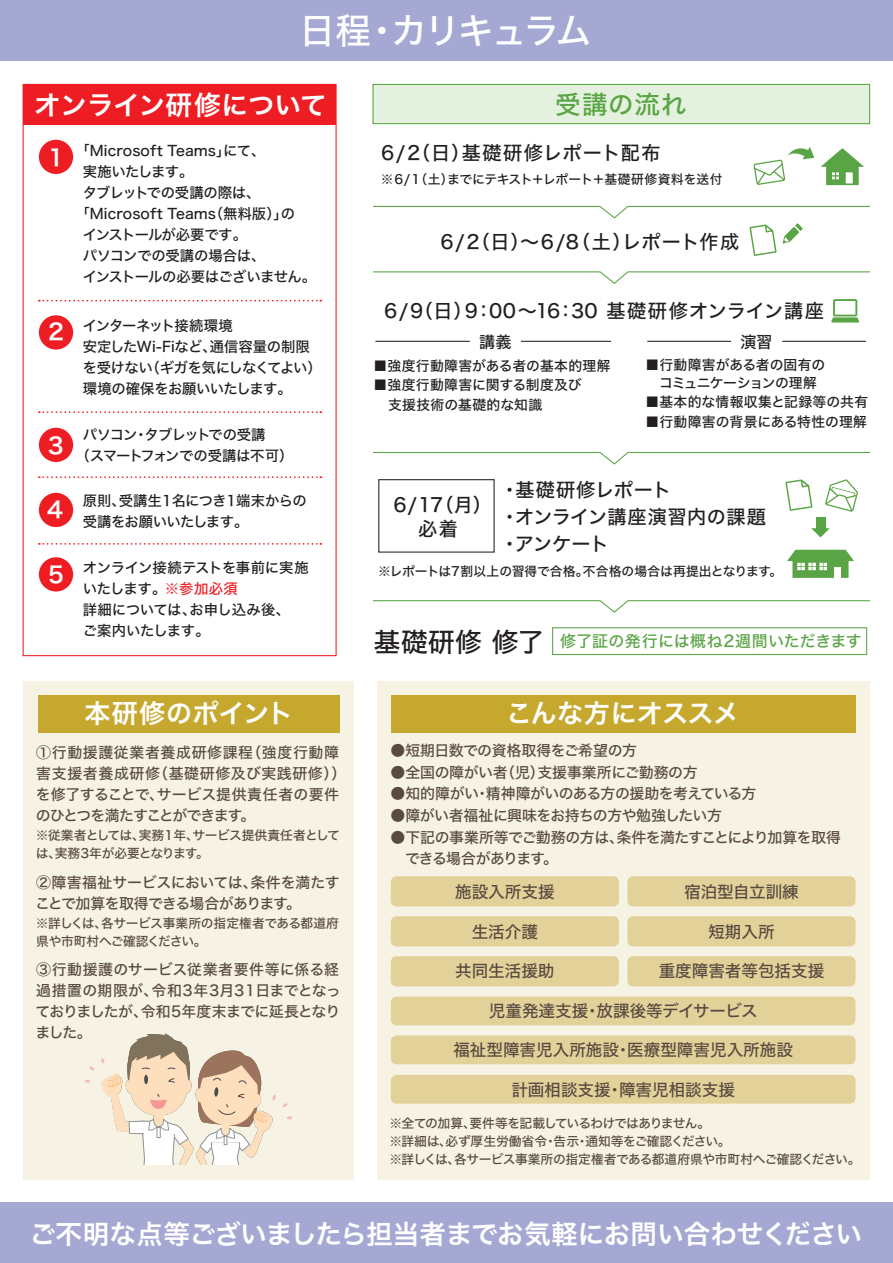
<style>
.page{position:relative;width:893px;height:1263px;background:#fff}
.page>*{position:absolute;margin:0;border:0;box-sizing:border-box;transform-origin:0 0}
.t1{font:35.7px "Hiragino Sans W5";letter-spacing:-.07em;color:#fff}
.t2{font:26.55px "Hiragino Sans W6";letter-spacing:-.005em;color:#fff}
.t3{font:26.55px "Hiragino Sans W5";letter-spacing:.02em;color:#231f20}
.t4{font:26.1px "Hiragino Sans W6";letter-spacing:.005em;color:#fff}
.t5{font:25.5px "Hiragino Sans W5";letter-spacing:.035em;color:#59a445}
.t6{font:22.35px "Hiragino Sans W6";color:#fff}
.t7{font:19.2px/27px "Hiragino Sans W5";letter-spacing:.02em;color:#231f20}
.t8{font:19.2px "Hiragino Sans W5";letter-spacing:.065em;color:#231f20}
.t9{font:16.5px "Hiragino Sans W5";color:#594a41}
.t10{font:16.05px "Hiragino Sans W5";color:#231f20}
.t11{font:15.9px "Hiragino Sans W5";letter-spacing:.02em;color:#59a445}
.t12{font:14.85px/21px "Hiragino Sans W5";letter-spacing:-.025em;color:#594a41}
.t13{font:14.85px/21px "Hiragino Sans W5";letter-spacing:.045em;color:#594a41}
.t14{font:14.85px/21px "Hiragino Sans W5";letter-spacing:.01em;color:#594a41}
.t15{font:14.4px/21px "Hiragino Sans W5";letter-spacing:-.025em;color:#231f20}
.t16{font:14.4px/21px "Hiragino Sans W5";letter-spacing:-.045em;color:#231f20}
.t17{font:14.4px "Hiragino Sans W5";letter-spacing:.005em;color:#231f20}
.t18{font:14.4px/21px "Hiragino Sans W5";letter-spacing:-.06em;color:#231f20}
.t19{font:14.4px "Hiragino Sans W5";letter-spacing:-.055em;color:#231f20}
.t20{font:13.8px/19.5px "Hiragino Sans W5";letter-spacing:.025em;color:#231f20}
.t21{font:13.8px/18px "Hiragino Sans W5";letter-spacing:-.015em;color:#231f20}
.t22{font:13.8px "Hiragino Sans W5";letter-spacing:.005em;color:#231f20}
.t23{font:12.75px/18px "Hiragino Sans W5";letter-spacing:-.03em;color:#594a41}
.t24{font:12.75px "Hiragino Sans W5";color:#231f20}
.s1{color:#ee1d23}
</style>
<div class="page">
<div style="left:0;top:0;width:893px;height:60px;background:#a4a8d3"></div>
<div style="left:0;top:1202px;width:893px;height:61px;background:#a4a8d3"></div>
<div style="left:23px;top:681px;width:331px;height:498px;background:#f6f3e5"></div>
<div style="left:377px;top:681px;width:492px;height:498px;background:#f6f3e5"></div>
<div style="left:38px;top:695px;width:302px;height:37px;background:#c6a82e"></div>
<div style="left:391px;top:695px;width:465px;height:37px;background:#c6a82e"></div>
<div style="left:627px;top:876px;width:228px;height:30px;background:#e2d299;border-radius:6px"></div>
<div style="left:391px;top:876px;width:228px;height:30px;background:#e2d299;border-radius:6px"></div>
<div style="left:627px;top:916px;width:228px;height:30px;background:#e2d299;border-radius:6px"></div>
<div style="left:391px;top:916px;width:228px;height:30px;background:#e2d299;border-radius:6px"></div>
<div style="left:627px;top:956px;width:228px;height:30px;background:#e2d299;border-radius:6px"></div>
<div style="left:391px;top:956px;width:228px;height:30px;background:#e2d299;border-radius:6px"></div>
<div style="left:391px;top:1035px;width:464px;height:29px;background:#e2d299;border-radius:6px"></div>
<div style="left:391px;top:1075px;width:464px;height:29px;background:#e2d299;border-radius:6px"></div>
<div style="left:391px;top:996px;width:464px;height:29px;background:#e2d299;border-radius:6px"></div>
<svg style="left:86px;top:1033px;width:205px;height:131px"></svg>
<div style="left:372px;top:84px;width:498px;height:40px;background:#e4f1de;border:1px solid #59a445"></div>
<hr style="left:375px;top:341px;width:95px;height:1px;background:#231f20">
<hr style="left:521px;top:341px;width:90px;height:1px;background:#231f20">
<hr style="left:647px;top:341px;width:84px;height:1px;background:#231f20">
<hr style="left:782px;top:341px;width:84px;height:1px;background:#231f20">
<svg style="left:831px;top:299px;width:28px;height:24px"></svg>
<svg style="left:373px;top:271px;width:498px;height:13px"></svg>
<svg style="left:373px;top:452px;width:498px;height:13px"></svg>
<svg style="left:373px;top:600px;width:498px;height:13px"></svg>
<div style="left:552px;top:627px;width:315px;height:28px;border:1px solid #59a445"></div>
<svg style="left:785px;top:479px;width:27px;height:32px"></svg>
<svg style="left:373px;top:205px;width:498px;height:51px"></svg>
<svg style="left:825px;top:479px;width:33px;height:33px"></svg>
<div style="left:378px;top:479px;width:117px;height:74px;border:1px solid #231f20"></div>
<div style="left:815px;top:517px;width:10px;height:13px;background:#59a445"></div>
<svg style="left:811px;top:528px;width:19px;height:9px"></svg>
<svg style="left:753px;top:147px;width:61px;height:38px"></svg>
<svg style="left:821px;top:148px;width:43px;height:37px"></svg>
<svg style="left:787px;top:550px;width:67px;height:28px"></svg>
<div style="left:835px;top:568px;width:6px;height:10px;background:#fff"></div>
<div style="left:23px;top:84px;width:313px;height:41px;background:#ee1d23"></div>
<svg style="left:39px;top:300px;width:282px;height:1px"></svg>
<svg style="left:39px;top:411px;width:282px;height:2px"></svg>
<svg style="left:39px;top:476px;width:282px;height:2px"></svg>
<svg style="left:39px;top:543px;width:282px;height:2px"></svg>
<div style="left:39px;top:140px;width:34px;height:34px;background:#ee1d23;border-radius:50%"></div>
<div style="left:39px;top:315px;width:34px;height:35px;background:#ee1d23;border-radius:50%"></div>
<div style="left:39px;top:428px;width:34px;height:34px;background:#ee1d23;border-radius:50%"></div>
<div style="left:39px;top:493px;width:34px;height:34px;background:#ee1d23;border-radius:50%"></div>
<div style="left:39px;top:557px;width:34px;height:34px;background:#ee1d23;border-radius:50%"></div>
<h1 class="t1" style="left:299px;top:-2px;width:294px">日程・カリキュラム</h1>
<h2 class="t2" style="left:34px;top:80px;width:294px">オンライン研修について</h2>
<p class="t17" style="left:76px;top:137px;width:191px">「Microsoft Teams」にて、</p>
<p class="t16" style="left:83px;top:160px;width:112px">実施いたします。</p>
<p class="t15" style="left:83px;top:181px;width:179px">タブレットでの受講の際は、</p>
<p class="t17" style="left:76px;top:200px;width:221px">「Microsoft Teams（無料版）」の</p>
<p class="t19" style="left:83px;top:221px;width:166px">インストールが必要です。</p>
<p class="t15" style="left:83px;top:244px;width:184px">パソコンでの受講の場合は、</p>
<p class="t16" style="left:83px;top:265px;width:235px">インストールの必要はございません。</p>
<p class="t15" style="left:83px;top:314px;width:241px">インターネット接続環境<br>安定したWi-Fiなど、通信容量の制限を受けない（ギガを気にしなくてよい）環境の確保をお願いいたします。</p>
<p class="t18" style="left:76px;top:424px;width:219px;text-indent:7px">パソコン・タブレットでの受講<br>（スマートフォンでの受講は不可）</p>
<p class="t16" style="left:83px;top:489px;width:225px">原則、受講生１名につき１端末からの受講をお願いいたします。</p>
<p class="t15" style="left:83px;top:556px;width:227px">オンライン接続テストを事前に実施いたします。<span class="s1">※参加必須<br></span>詳細については、お申し込み後、<br>ご案内いたします。</p>
<h3 class="t6" style="left:48px;top:137px;width:17px">1</h3>
<h3 class="t6" style="left:48px;top:312px;width:17px">2</h3>
<h3 class="t6" style="left:48px;top:425px;width:17px">3</h3>
<h3 class="t6" style="left:47px;top:490px;width:17px">4</h3>
<h3 class="t6" style="left:48px;top:554px;width:17px">5</h3>
<h3 class="t5" style="left:555px;top:81px;width:133px">受講の流れ</h3>
<h3 class="t8" style="left:381px;top:136px;width:281px">6/2（日）基礎研修レポート配布</h3>
<p class="t24" style="left:381px;top:168px;width:343px">※6/1（土）までにテキスト＋レポート＋基礎研修資料を送付</p>
<h3 class="t7" style="left:440px;top:227px;width:300px">6/2（日）～6/8（土）レポート作成</h3>
<h3 class="t7" style="left:384px;top:296px;width:441px">6/9（日）9：00～16：30 基礎研修オンライン講座</h3>
<p class="t10" style="left:479px;top:327px;width:34px">講義</p>
<p class="t10" style="left:741px;top:327px;width:33px">演習</p>
<p class="t20" style="left:374px;top:355px;width:238px">■強度行動障害がある者の基本的理解</p>
<p class="t20" style="left:374px;top:374px;width:210px">■強度行動障害に関する制度及び　支援技術の基礎的な知識</p>
<p class="t21" style="left:646px;top:355px;width:181px">■行動障害がある者の固有の　コミュニケーションの理解</p>
<p class="t20" style="left:646px;top:391px;width:224px">■基本的な情報収集と記録等の共有</p>
<p class="t22" style="left:646px;top:409px;width:223px">■行動障害の背景にある特性の理解</p>
<h3 class="t7" style="left:393px;top:492px;width:100px;line-height:24px;text-align:center">6/17（月）必着</h3>
<h3 class="t7" style="left:500px;top:475px;width:267px">・基礎研修レポート<br>・オンライン講座演習内の課題・アンケート</h3>
<p class="t24" style="left:378px;top:560px;width:406px">※レポートは7割以上の習得で合格。不合格の場合は再提出となります。</p>
<h2 class="t3" style="left:374px;top:618px;width:172px">基礎研修 修了</h2>
<p class="t11" style="left:560px;top:627px;width:303px">修了証の発行には概ね2週間いただきます</p>
<h3 class="t4" style="left:85px;top:690px;width:210px">本研修のポイント</h3>
<p class="t13" style="left:36px;top:741px;width:312px">①行動援護従業者養成研修課程（強度行動障害支援者養成研修（基礎研修及び実践研修））を修了することで、サービス提供責任者の要件のひとつを満たすことができます。</p>
<p class="t23" style="left:36px;top:825px;width:305px">※従業者としては、実務1年、サービス提供責任者としては、実務3年が必要となります。</p>
<p class="t12" style="left:35px;top:871px;width:306px">②障害福祉サービスにおいては、条件を満たすことで加算を取得できる場合があります。</p>
<p class="t23" style="left:36px;top:914px;width:305px">※詳しくは、各サービス事業所の指定権者である都道府県や市町村へご確認ください。</p>
<p class="t14" style="left:36px;top:958px;width:307px">③行動援護のサービス従業者要件等に係る経過措置の期限が、令和3年3月31日までとなっておりましたが、令和5年度末までに延長となりました。</p>
<h3 class="t4" style="left:506px;top:690px;width:235px">こんな方にオススメ</h3>
<p class="t12" style="left:391px;top:739px;width:248px">●短期日数での資格取得をご希望の方</p>
<p class="t12" style="left:391px;top:761px;width:309px">●全国の障がい者（児）支援事業所にご勤務の方</p>
<p class="t12" style="left:391px;top:782px;width:367px">●知的障がい・精神障がいのある方の援助を考えている方</p>
<p class="t12" style="left:391px;top:804px;width:333px">●障がい者福祉に興味をお持ちの方や勉強したい方</p>
<p class="t12" style="left:391px;top:826px;width:452px">●下記の事業所等でご勤務の方は、条件を満たすことにより加算を取得　できる場合があります。</p>
<p class="t9" style="left:455px;top:877px;width:101px">施設入所支援</p>
<p class="t9" style="left:684px;top:877px;width:116px">宿泊型自立訓練</p>
<p class="t9" style="left:472px;top:917px;width:68px">生活介護</p>
<p class="t9" style="left:708px;top:917px;width:68px">短期入所</p>
<p class="t9" style="left:455px;top:956px;width:101px">共同生活援助</p>
<p class="t9" style="left:659px;top:956px;width:167px">重度障害者等包括支援</p>
<p class="t9" style="left:489px;top:996px;width:270px">児童発達支援・放課後等デイサービス</p>
<p class="t9" style="left:453px;top:1035px;width:341px">福祉型障害児入所施設・医療型障害児入所施設</p>
<p class="t9" style="left:511px;top:1075px;width:225px">計画相談支援・障害児相談支援</p>
<p class="t23" style="left:389px;top:1113px;width:473px">※全ての加算、要件等を記載しているわけではありません。<br>※詳細は、必ず厚生労働省令・告示・通知等をご確認ください。<br>※詳しくは、各サービス事業所の指定権者である都道府県や市町村へご確認ください。</p>
<h2 class="t2" style="left:29px;top:1209px;width:834px">ご不明な点等ございましたら担当者までお気軽にお問い合わせください</h2>
</div>
